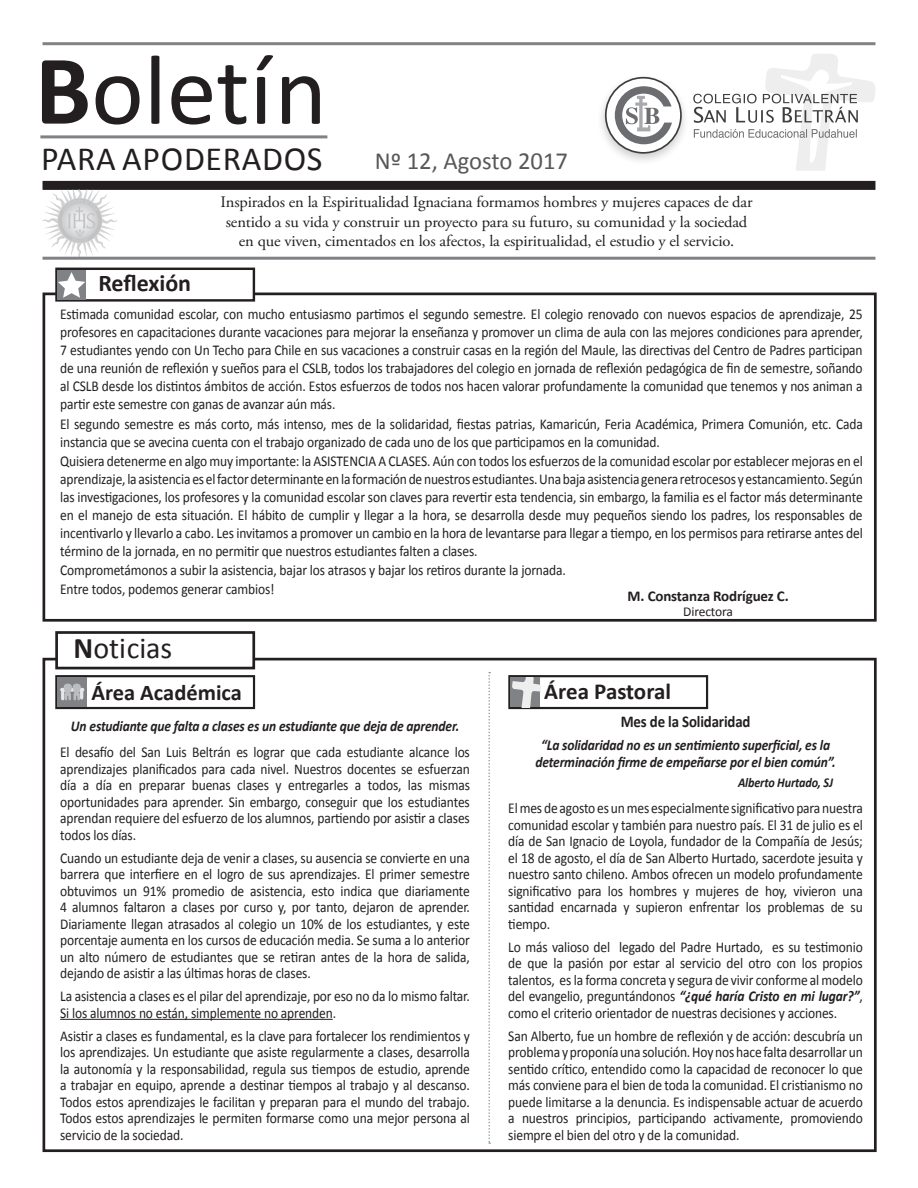
<style>
.page{position:relative;width:918px;height:1188px;background:#fff}
.page>*{position:absolute;margin:0;border:0;box-sizing:border-box;transform-origin:0 0}
.t1{font:100.05px "Calibri";color:#231f20}
.t2{font:34.05px "Calibri";letter-spacing:.02em;color:#231f20}
.t3{font:30px "Calibri";color:#231f20}
.t4{font:24.6px "Calibri";color:#57585a}
.t5{font:700 24px "Calibri";letter-spacing:-.005em;color:#231f20}
.t6{font:700 22.95px "Calibri";letter-spacing:-.005em;color:#231f20}
.t7{font:700 22.5px "Calibri";color:#231f20}
.t8{font:700 16.5px "Calibri";letter-spacing:-.01em;color:#231f20;scale:.9 1}
.t9{font:16.05px/19.5px "Adobe Garamond Pro";letter-spacing:-.01em;color:#231f20;text-align:center}
.t10{font:15px/16.5px "Calibri";letter-spacing:-.01em;color:#231f20;text-align:justify;scale:.9 1}
.t11{font:italic 700 15px/16.5px "Calibri";letter-spacing:-.01em;color:#231f20;text-align:center;scale:.9 1}
.t12{font:700 15px "Calibri";letter-spacing:-.01em;color:#231f20}
.t13{font:italic 700 13.5px "Calibri";letter-spacing:-.01em;color:#231f20;scale:.9 1}
.t14{font:13.5px "Calibri";letter-spacing:-.01em;color:#231f20}
.s1{font-weight:700}
.s2{font-weight:700;font-style:italic}
</style>
<div class="page">
<div style="left:43px;top:658px;width:834px;height:494px;border:3px solid #231f20"></div>
<hr style="left:40px;top:135px;width:287px;height:3px;background:#808285">
<hr style="left:43px;top:42px;width:832px;height:3px;background:#808285">
<hr style="left:43px;top:257px;width:832px;height:3px;background:#808285">
<div style="left:43px;top:181px;width:832px;height:9px;background:#231f20"></div>
<img style="left:43px;top:190px;width:75px;height:67px">
<div style="left:597px;top:73px;width:93px;height:93px;background:#231f20;opacity:.21"></div>
<svg style="left:606px;top:78px;width:75px;height:75px"></svg>
<div style="left:605px;top:77px;width:77px;height:77px;border:2px solid #3e3e3f;border-radius:50%"></div>
<svg style="left:615px;top:86px;width:57px;height:58px"></svg>
<svg style="left:693px;top:54px;width:182px;height:117px"></svg>
<hr style="left:60px;top:1019px;width:273px;height:1px;background:#231f20">
<div style="left:43px;top:293px;width:834px;height:329px;border:3px solid #231f20"></div>
<div style="left:56px;top:269px;width:198px;height:31px;background:#fff"></div>
<div style="left:55px;top:268px;width:200px;height:34px;border:2px solid #231f20"></div>
<div style="left:57px;top:270px;width:29px;height:30px;background:#808285"></div>
<svg style="left:58px;top:272px;width:27px;height:26px"></svg>
<div style="left:55px;top:675px;width:200px;height:34px;border:2px solid #231f20"></div>
<div style="left:57px;top:677px;width:30px;height:30px;background:#808285"></div>
<div style="left:65px;top:693px;width:6px;height:7px;border:3px solid #bcbdc0"></div>
<div style="left:74px;top:693px;width:6px;height:7px;border:3px solid #bcbdc0"></div>
<svg style="left:61px;top:683px;width:22px;height:16px"></svg>
<div style="left:57px;top:633px;width:197px;height:35px;background:#fff"></div>
<div style="left:55px;top:631px;width:200px;height:38px;border:3px solid #231f20"></div>
<div style="left:508px;top:675px;width:200px;height:34px;border:2px solid #231f20"></div>
<svg style="left:488px;top:672px;width:2px;height:472px"></svg>
<div style="left:510px;top:677px;width:30px;height:30px;background:#808285"></div>
<svg style="left:512px;top:677px;width:28px;height:30px"></svg>
<h1 class="t1" style="left:35px;top:27px;width:293px"><span class="s1">B</span>oletín</h1>
<h2 class="t2" style="left:41px;top:137px;width:283px">para apoderados</h2>
<h3 class="t4" style="left:375px;top:146px;width:195px">Nº 12, Agosto 2017</h3>
<h3 class="t5" style="left:98px;top:267px;width:94px">Reflexión</h3>
<p class="t9" style="left:221px;top:193px;width:533px">Inspirados en la Espiritualidad Ignaciana formamos hombres y mujeres capaces de dar sentido a su vida y construir un proyecto para su futuro, su comunidad y la sociedad en que viven, cimentados en los afectos, la espiritualidad, el estudio y el servicio.</p>
<p class="t10" style="left:60px;top:305px;width:893px;line-height:18.3px;text-align:left">Estimada comunidad escolar, con mucho entusiasmo partimos el segundo semestre. El colegio renovado con nuevos espacios de aprendizaje, 25 profesores en capacitaciones durante vacaciones para mejorar la enseñanza y promover un clima de aula con las mejores condiciones para aprender, 7 estudiantes yendo con Un Techo para Chile en sus vacaciones a construir casas en la región del Maule, las directivas del Centro de Padres participan de una reunión de reflexión y sueños para el CSLB, todos los trabajadores del colegio en jornada de reflexión pedagógica de fin de semestre, soñando al CSLB desde los distintos ámbitos de acción. Estos esfuerzos de todos nos hacen valorar profundamente la comunidad que tenemos y nos animan a partir este semestre con ganas de avanzar aún más.<br>El segundo semestre es más corto, más intenso, mes de la solidaridad, fiestas patrias, Kamaricún, Feria Académica, Primera Comunión, etc. Cada instancia que se avecina cuenta con el trabajo organizado de cada uno de los que participamos en la comunidad.<br>Quisiera detenerme en algo muy importante: la ASISTENCIA A CLASES. Aún con todos los esfuerzos de la comunidad escolar por establecer mejoras en el aprendizaje, la asistencia es el factor determinante en la formación de nuestros estudiantes. Una baja asistencia genera retrocesos y estancamiento. Según las investigaciones, los profesores y la comunidad escolar son claves para revertir esta tendencia, sin embargo, la familia es el factor más determinante en el manejo de esta situación. El hábito de cumplir y llegar a la hora, se desarrolla desde muy pequeños siendo los padres, los responsables de incentivarlo y llevarlo a cabo. Les invitamos a promover un cambio en la hora de levantarse para llegar a tiempo, en los permisos para retirarse antes del término de la jornada, en no permitir que nuestros estudiantes falten a clases.<br>Comprometámonos a subir la asistencia, bajar los atrasos y bajar los retiros durante la jornada.<br>Entre todos, podemos generar cambios!</p>
<p class="t12" style="left:628px;top:586px;width:163px">M. Constanza Rodríguez C.</p>
<p class="t14" style="left:683px;top:603px;width:51px">Directora</p>
<h3 class="t3" style="left:74px;top:629px;width:100px"><span class="s1">N</span>oticias</h3>
<h3 class="t7" style="left:91px;top:678px;width:152px">Área Académica</h3>
<p class="t11" style="left:71px;top:717px;width:433px">Un estudiante que falta a clases es un estudiante que deja de aprender.</p>
<p class="t10" style="left:60px;top:744px;width:457px">El desafío del San Luis Beltrán es lograr que cada estudiante alcance los aprendizajes planificados para cada nivel. Nuestros docentes se esfuerzan día a día en preparar buenas clases y entregarles a todos, las mismas oportunidades para aprender. Sin embargo, conseguir que los estudiantes aprendan requiere del esfuerzo de los alumnos, partiendo por asistir a clases todos los días.</p>
<p class="t10" style="left:60px;top:850px;width:457px">Cuando un estudiante deja de venir a clases, su ausencia se convierte en una barrera que interfiere en el logro de sus aprendizajes. El primer semestre obtuvimos un 91% promedio de asistencia, esto indica que diariamente 4 alumnos faltaron a clases por curso y, por tanto, dejaron de aprender.<br>Diariamente llegan atrasados al colegio un 10% de los estudiantes, y este porcentaje aumenta en los cursos de educación media. Se suma a lo anterior un alto número de estudiantes que se retiran antes de la hora de salida, dejando de asistir a las últimas horas de clases.</p>
<p class="t10" style="left:60px;top:988px;width:457px">La asistencia a clases es el pilar del aprendizaje, por eso no da lo mismo faltar.<br>Si los alumnos no están, simplemente no aprenden.</p>
<p class="t10" style="left:60px;top:1027px;width:457px">Asistir a clases es fundamental, es la clave para fortalecer los rendimientos y los aprendizajes. Un estudiante que asiste regularmente a clases, desarrolla la autonomía y la responsabilidad, regula sus tiempos de estudio, aprende a trabajar en equipo, aprende a destinar tiempos al trabajo y al descanso.<br>Todos estos aprendizajes le facilitan y preparan para el mundo del trabajo.<br>Todos estos aprendizajes le permiten formarse como una mejor persona al servicio de la sociedad.</p>
<h3 class="t6" style="left:544px;top:676px;width:128px">Área Pastoral</h3>
<p class="t8" style="left:621px;top:711px;width:146px">Mes de la Solidaridad</p>
<p class="t11" style="left:535px;top:737px;width:335px">“La solidaridad no es un sentimiento superficial, es la determinación firme de empeñarse por el bien común”.</p>
<p class="t13" style="left:738px;top:774px;width:107px">Alberto Hurtado, SJ</p>
<p class="t10" style="left:508px;top:800px;width:395px">El mes de agosto es un mes especialmente significativo para nuestra comunidad escolar y también para nuestro país. El 31 de julio es el día de San Ignacio de Loyola, fundador de la Compañía de Jesús; el 18 de agosto, el día de San Alberto Hurtado, sacerdote jesuita y nuestro santo chileno. Ambos ofrecen un modelo profundamente significativo para los hombres y mujeres de hoy, vivieron una santidad encarnada y supieron enfrentar los problemas de su tiempo.</p>
<p class="t10" style="left:508px;top:938px;width:396px">Lo más valioso del legado del Padre Hurtado, es su testimonio de que la pasión por estar al servicio del otro con los propios talentos, es la forma concreta y segura de vivir conforme al modelo del evangelio, preguntándonos <span class="s2">“¿qué haría Cristo en mi lugar?”</span>, como el criterio orientador de nuestras decisiones y acciones.</p>
<p class="t10" style="left:508px;top:1027px;width:395px">San Alberto, fue un hombre de reflexión y de acción: descubría un problema y proponía una solución. Hoy nos hace falta desarrollar un sentido crítico, entendido como la capacidad de reconocer lo que más conviene para el bien de toda la comunidad. El cristianismo no puede limitarse a la denuncia. Es indispensable actuar de acuerdo a nuestros principios, participando activamente, promoviendo siempre el bien del otro y de la comunidad.</p>
</div>
